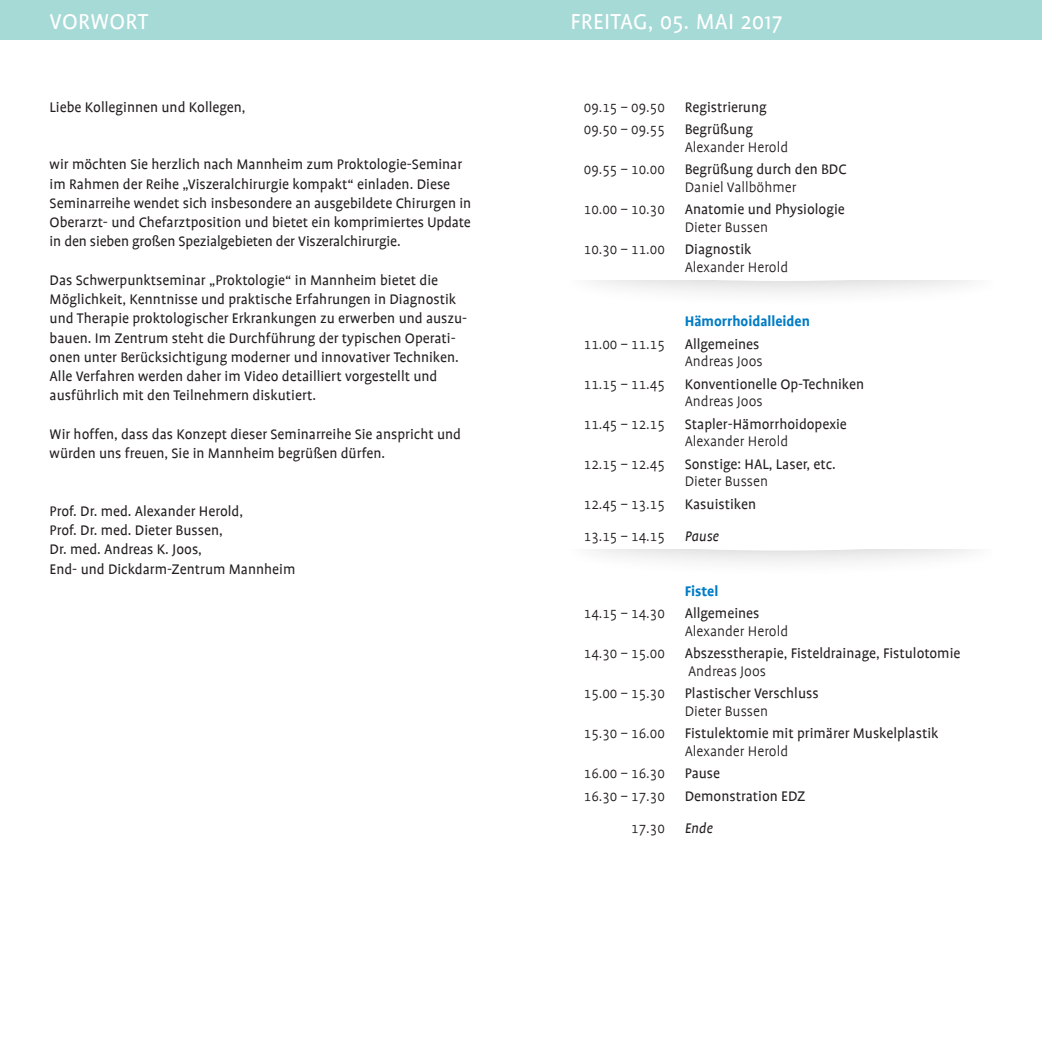
<style>
.page{position:relative;width:1042px;height:1042px;background:#fff}
.page>*{position:absolute;margin:0;border:0;box-sizing:border-box;transform-origin:0 0}
.t1{font:24.5px "Profile";letter-spacing:.015em;color:#fff}
.t2{font:15.75px/19.2px "Profile";color:#231f20}
.t3{font:300 15.75px "Profile SC";color:#231f20}
.t4{font:300 15.75px "Profile";color:#231f20}
.t5{font:700 15.75px "Profile";color:#007cc4}
.t6{font:italic 15.75px "Profile";color:#231f20}
.s1{font-family:"Profile SC";font-weight:300}
</style>
<div class="page">
<div style="left:0;top:0;width:1042px;height:40px;background:#a6dad6"></div>
<div style="left:570px;top:280px;width:422px;height:29px;background:#231f20;opacity:.25"></div>
<svg style="left:577px;top:280px;width:410px;height:1px"></svg>
<div style="left:570px;top:550px;width:422px;height:28px;background:#231f20;opacity:.25"></div>
<svg style="left:577px;top:550px;width:410px;height:1px"></svg>
<h1 class="t1" style="left:50px;top:9px;width:100px">Vorwort</h1>
<p class="t2" style="left:50px;top:97px;width:197px">Liebe Kolleginnen und Kollegen,</p>
<p class="t2" style="left:50px;top:155px;width:423px">wir möchten Sie herzlich nach Mannheim zum Proktologie-Seminar im Rahmen der Reihe „Viszeralchirurgie kompakt“ einladen. Diese Seminarreihe wendet sich insbesondere an ausgebildete Chirurgen in Oberarzt- und Chefarztposition und bietet ein komprimiertes Update in den sieben großen Spezialgebieten der Viszeralchirurgie.</p>
<p class="t2" style="left:50px;top:271px;width:419px">Das Schwerpunktseminar „Proktologie“ in Mannheim bietet die Möglichkeit, Kenntnisse und praktische Erfahrungen in Diagnostik und Therapie proktologischer Erkrankungen zu erwerben und auszu&shy;bauen. Im Zentrum steht die Durchführung der typischen Operati&shy;onen unter Berücksichtigung moderner und innovativer Techniken.<br>Alle Verfahren werden daher im Video detailliert vorgestellt und ausführlich mit den Teilnehmern diskutiert.</p>
<p class="t2" style="left:50px;top:425px;width:413px">Wir hoffen, dass das Konzept dieser Seminarreihe Sie anspricht und würden uns freuen, Sie in Mannheim begrüßen dürfen.</p>
<p class="t2" style="left:50px;top:502px;width:247px">Prof. Dr. med. Alexander Herold,<br>Prof. Dr. med. Dieter Bussen,<br>Dr. med. Andreas K. Joos,<br>End- und Dickdarm-Zentrum Mannheim</p>
<h1 class="t1" style="left:570px;top:9px;width:213px">Freitag, 05. Mai 2017</h1>
<p class="t2" style="left:584px;top:97px;width:184px"><span class="s1">09.15 – 09.50</span> Registrierung</p>
<p class="t3" style="left:584px;top:121px;width:83px">09.50 – 09.55</p>
<p class="t2" style="left:685px;top:120px;width:70px">Begrüßung</p>
<p class="t4" style="left:685px;top:139px;width:105px">Alexander Herold</p>
<p class="t3" style="left:584px;top:161px;width:83px">09.55 – 10.00</p>
<p class="t2" style="left:685px;top:160px;width:163px">Begrüßung durch den BDC</p>
<p class="t4" style="left:685px;top:179px;width:113px">Daniel Vallböhmer</p>
<p class="t3" style="left:584px;top:201px;width:83px">10.00 – 10.30</p>
<p class="t2" style="left:685px;top:200px;width:162px">Anatomie und Physiologie</p>
<p class="t4" style="left:685px;top:219px;width:85px">Dieter Bussen</p>
<p class="t3" style="left:584px;top:241px;width:83px">10.30 – 11.00</p>
<p class="t2" style="left:685px;top:240px;width:68px">Diagnostik</p>
<p class="t4" style="left:685px;top:259px;width:105px">Alexander Herold</p>
<p class="t5" style="left:570px;top:313px;width:42px">H</p>
<p class="t5" style="left:694px;top:313px;width:117px">ämorrhoidalleiden</p>
<p class="t3" style="left:584px;top:336px;width:83px">11.00 – 11.15</p>
<p class="t2" style="left:685px;top:334px;width:76px">Allgemeines</p>
<p class="t4" style="left:685px;top:353px;width:80px">Andreas Joos</p>
<p class="t3" style="left:584px;top:376px;width:83px">11.15 – 11.45</p>
<p class="t2" style="left:685px;top:374px;width:181px">Konventionelle Op-Techniken</p>
<p class="t4" style="left:685px;top:393px;width:80px">Andreas Joos</p>
<p class="t3" style="left:584px;top:416px;width:83px">11.45 – 12.15</p>
<p class="t2" style="left:685px;top:414px;width:164px">Stapler-Hämorrhoidopexie</p>
<p class="t4" style="left:685px;top:433px;width:105px">Alexander Herold</p>
<p class="t3" style="left:584px;top:456px;width:83px">12.15 – 12.45</p>
<p class="t2" style="left:685px;top:454px;width:153px">Sonstige: HAL, Laser, etc.</p>
<p class="t4" style="left:685px;top:473px;width:85px">Dieter Bussen</p>
<p class="t3" style="left:584px;top:496px;width:83px">12.45 – 13.15</p>
<p class="t2" style="left:685px;top:494px;width:73px">Kasuistiken</p>
<p class="t3" style="left:584px;top:528px;width:83px">13.15 – 14.15</p>
<p class="t6" style="left:685px;top:528px;width:36px">Pause</p>
<p class="t5" style="left:685px;top:583px;width:35px">Fistel</p>
<p class="t3" style="left:584px;top:605px;width:83px">14.15 – 14.30</p>
<p class="t2" style="left:685px;top:604px;width:76px">Allgemeines</p>
<p class="t4" style="left:685px;top:623px;width:105px">Alexander Herold</p>
<p class="t3" style="left:584px;top:645px;width:83px">14.30 – 15.00</p>
<p class="t2" style="left:685px;top:644px;width:277px">Abszesstherapie, Fisteldrainage, Fistulotomie</p>
<p class="t4" style="left:688px;top:663px;width:80px">Andreas Joos</p>
<p class="t3" style="left:584px;top:685px;width:83px">15.00 – 15.30</p>
<p class="t2" style="left:685px;top:684px;width:135px">Plastischer Verschluss</p>
<p class="t4" style="left:685px;top:703px;width:85px">Dieter Bussen</p>
<p class="t3" style="left:584px;top:725px;width:83px">15.30 – 16.00</p>
<p class="t2" style="left:685px;top:724px;width:255px">Fistulektomie mit primärer Muskelplastik</p>
<p class="t4" style="left:685px;top:743px;width:105px">Alexander Herold</p>
<p class="t3" style="left:584px;top:765px;width:83px">16.00 – 16.30</p>
<p class="t2" style="left:685px;top:764px;width:37px">Pause</p>
<p class="t3" style="left:584px;top:788px;width:83px">16.30 – 17.30</p>
<p class="t2" style="left:685px;top:786px;width:122px">Demonstration EDZ</p>
<p class="t3" style="left:631px;top:820px;width:35px">17.30</p>
<p class="t6" style="left:685px;top:820px;width:30px">Ende</p>
</div>
